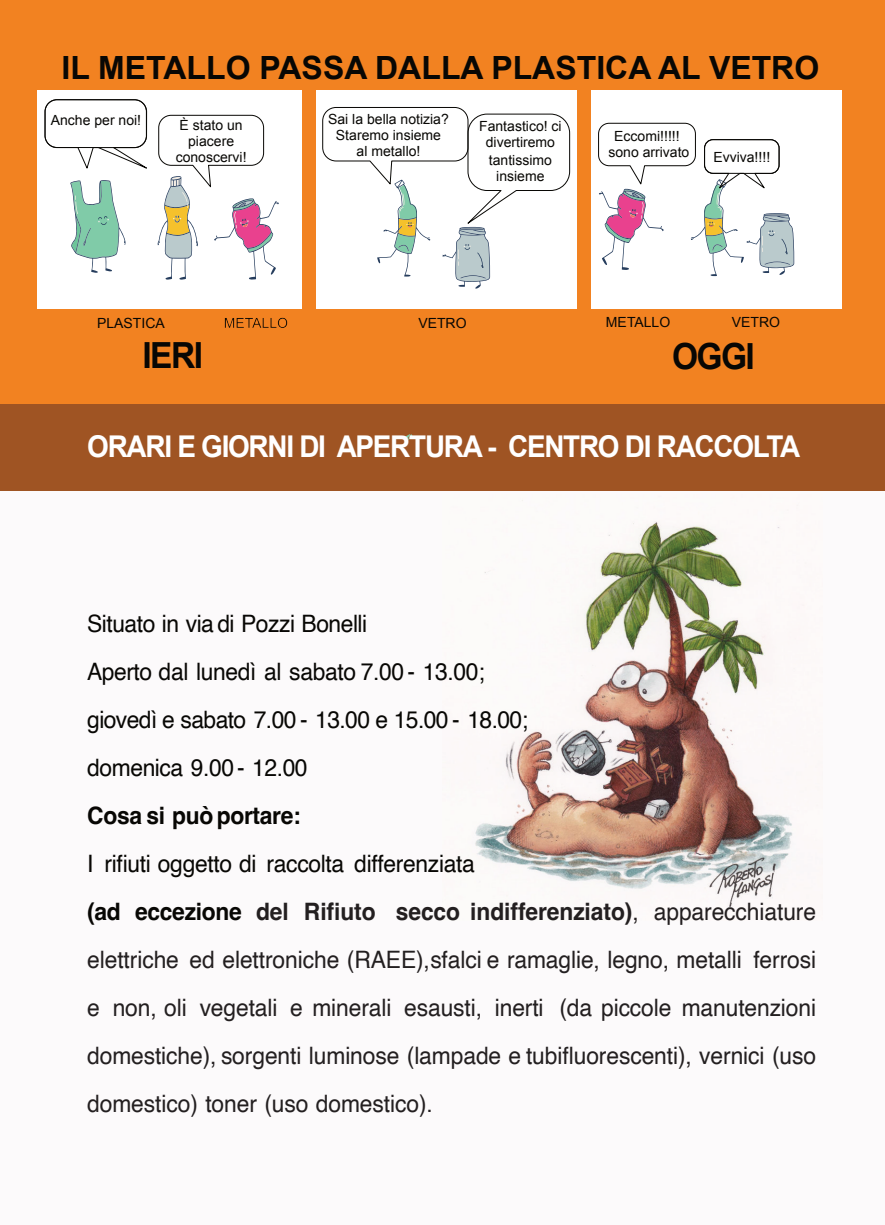
<style>
.page{position:relative;width:885px;height:1225px;background:#fff}
.page>*{position:absolute;margin:0;border:0;box-sizing:border-box;transform-origin:0 0}
.t1{font:700 36px "Arial";letter-spacing:-.045em;color:#080704;scale:.93 1}
.t2{font:700 32px "Arial";color:#080704}
.t3{font:700 30px "Arial";letter-spacing:-.045em;color:#fff;scale:.93 1}
.t4{font:24px/48px "Helvetica";letter-spacing:-.005em;color:#231f20;scale:.95 1}
.t5{font:24px/48px "Helvetica";letter-spacing:-.02em;color:#080704;scale:.95 1}
.t6{font:700 24px "Helvetica";letter-spacing:-.015em;color:#080704;scale:.95 1}
.t7{font:14px/16px "Arial";color:#080704;text-align:center}
.s1{color:#080704}
.s2{font-weight:700;color:#080704}
.s3{font-weight:700}
</style>
<div class="page">
<div style="left:0;top:414px;width:884px;height:811px;background:#fcfafb"></div>
<div style="left:0;top:396px;width:884px;height:95px;background:#9f5423"></div>
<div style="left:0;top:0;width:884px;height:403px;background:#f28221"></div>
<div style="left:37px;top:90px;width:805px;height:218px;background:#fff"></div>
<div style="left:302px;top:82px;width:14px;height:236px;background:#f28221"></div>
<div style="left:577px;top:82px;width:13px;height:226px;background:#f28221"></div>
<svg style="left:404px;top:434px;width:9px;height:6px"></svg>
<svg style="left:322px;top:107px;width:248px;height:182px"></svg>
<img style="left:475px;top:500px;width:317px;height:407px">
<svg style="left:598px;top:122px;width:196px;height:154px"></svg>
<svg style="left:44px;top:99px;width:235px;height:181px"></svg>
<h2 class="t2" style="left:61px;top:56px;width:759px">IL METALLO PASSA DALLA PLASTICA AL VETRO</h2>
<p class="t7" style="left:176px;top:118px;width:72px">È stato un piacere conoscervi!</p>
<p class="t7" style="left:328px;top:112px;width:122px">Sai la bella notizia?<br>Staremo insieme<br>al metallo!</p>
<p class="t7" style="left:51px;top:114px;width:92px">Anche per noi!</p>
<p class="t7" style="left:479px;top:120px;width:84px">Fantastico! ci divertiremo</p>
<p class="t7" style="left:489px;top:154px;width:65px">tantissimo insieme</p>
<p class="t7" style="left:608px;top:129px;width:82px">Eccomi!!!!! sono arrivato</p>
<p class="t7" style="left:713px;top:150px;width:58px">Evviva!!!!</p>
<p class="t7" style="left:97px;top:316px;width:69px">PLASTICA</p>
<p class="t7" style="left:224px;top:316px;width:66px">METALLO</p>
<p class="t7" style="left:418px;top:316px;width:50px">VETRO</p>
<p class="t7" style="left:606px;top:315px;width:66px">METALLO</p>
<p class="t7" style="left:731px;top:315px;width:50px">VETRO</p>
<h1 class="t1" style="left:142px;top:342px;width:67px">IERI</h1>
<h1 class="t1" style="left:672px;top:342px;width:91px">OGGI</h1>
<p class="t3" style="left:87px;top:435px;width:768px">ORARI E GIORNI DI APERTURA - CENTRO DI RACCOLTA</p>
<p class="t5" style="left:87px;top:601px;width:465px">Situato in via di Pozzi Bonelli<br>Aperto dal lunedì al sabato 7.00 - 13.00; giovedì e sabato 7.00 - 13.00 e 15.00 - 18.00; domenica 9.00 - 12.00</p>
<p class="t6" style="left:87px;top:806px;width:226px">Cosa si può portare:</p>
<p class="t4" style="left:87px;top:841px;width:768px"><span class="s1">I rifiuti oggetto di raccolta differenziata<br></span><span class="s2">(ad eccezione</span> <span class="s3">del Rifiuto secco indifferenziato)</span>, apparecchiature elettriche ed elettroniche (RAEE),sfalci e ramaglie, legno, metalli ferrosi e non, oli vegetali e minerali esausti, inerti (da piccole manutenzioni domestiche), sorgenti luminose (lampade e tubifluorescenti), vernici (uso domestico) toner (uso domestico).</p>
</div>
